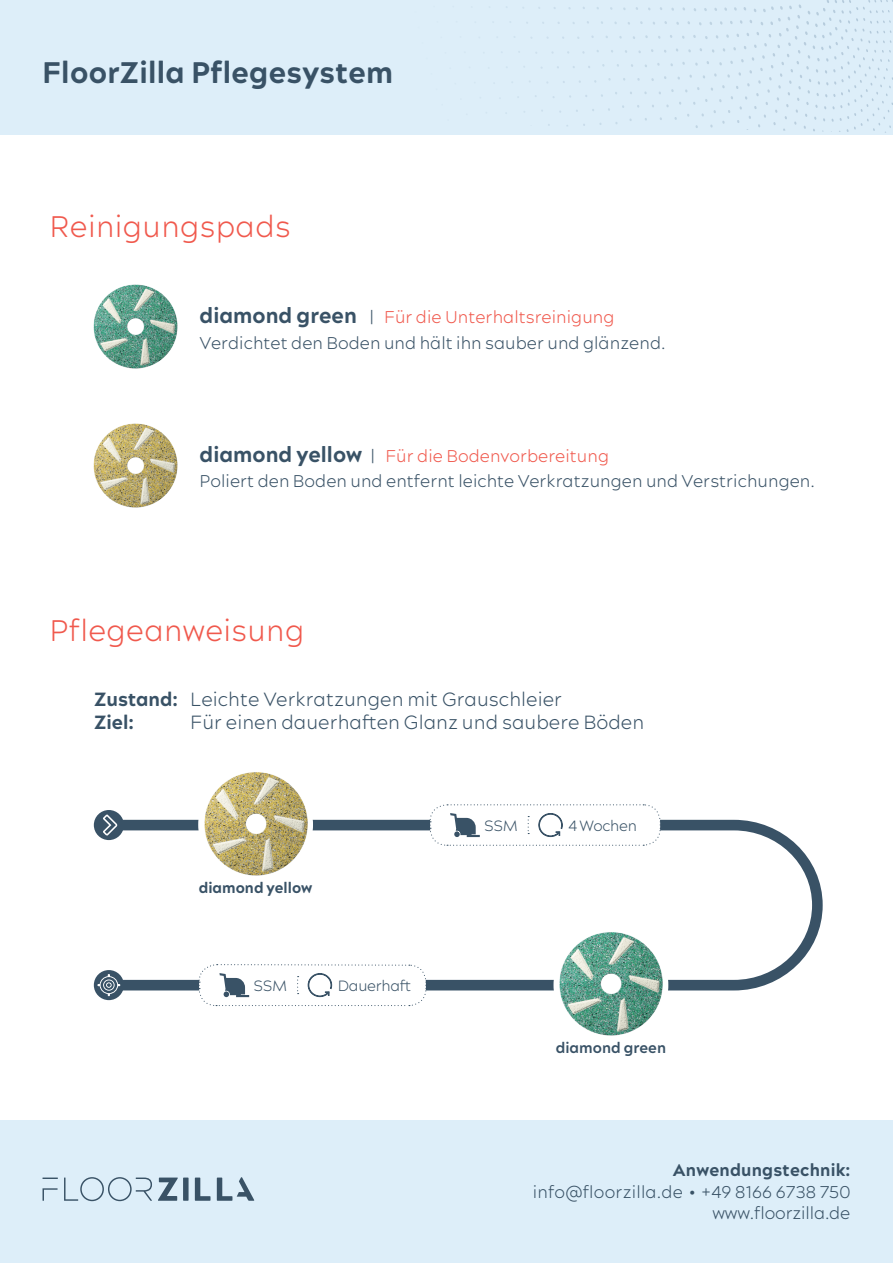
<style>
.page{position:relative;width:893px;height:1263px;background:#fff}
.page>*{position:absolute;margin:0;border:0;box-sizing:border-box;transform-origin:0 0}
.t1{font:300 29.7px "Acherus Grotesque";letter-spacing:.01em;color:#f0594d}
.t2{font:800 29.7px "Acherus Grotesque";letter-spacing:.01em;color:#395266}
.t3{font:300 19.05px "Acherus Grotesque";color:#395266}
.t4{font:800 19.05px "Acherus Grotesque";color:#395266}
.t5{font:300 16.95px "Acherus Grotesque";color:#395266}
.t6{font:300 16.95px "Acherus Grotesque";color:#f0594d}
.t7{font:800 16.95px "Acherus Grotesque";letter-spacing:.01em;color:#395266}
.t8{font:300 14.85px "Acherus Grotesque";letter-spacing:-.025em;color:#395266}
.t9{font:800 14.85px "Acherus Grotesque";color:#395266}
.t10{font:700 14.85px "Acherus Grotesque";color:#395266}
.s1{font-weight:800;font-size:21.15px;color:#395266}
.s2{color:#395266}
.s3{font-weight:800}
.s4{font-family:"Manrope";font-weight:400}
</style>
<div class="page">
<div style="left:0;top:0;width:893px;height:135px;background:#ddeef9"></div>
<div style="left:0;top:1121px;width:893px;height:142px;background:#ddeef9"></div>
<svg style="left:158px;top:1177px;width:20px;height:24px"></svg>
<div style="left:183px;top:1177px;width:6px;height:24px;background:#395266"></div>
<svg style="left:195px;top:1177px;width:15px;height:24px"></svg>
<svg style="left:217px;top:1177px;width:37px;height:24px"></svg>
<svg style="left:43px;top:1188px;width:15px;height:13px"></svg>
<svg style="left:43px;top:1177px;width:15px;height:2px"></svg>
<svg style="left:64px;top:1177px;width:88px;height:24px"></svg>
<img style="left:93px;top:284px;width:85px;height:85px">
<img style="left:93px;top:423px;width:85px;height:85px">
<svg style="left:104px;top:816px;width:719px;height:178px"></svg>
<img style="left:556px;top:930px;width:110px;height:106px">
<div style="left:198px;top:767px;width:115px;height:115px;background:#fff;border-radius:50%"></div>
<img style="left:201px;top:772px;width:109px;height:107px">
<div style="left:94px;top:810px;width:30px;height:30px;background:#395266;border-radius:50%"></div>
<svg style="left:103px;top:814px;width:14px;height:22px"></svg>
<svg style="left:429px;top:804px;width:232px;height:42px"></svg>
<svg style="left:198px;top:963px;width:229px;height:44px"></svg>
<div style="left:94px;top:970px;width:30px;height:30px;background:#395266;border-radius:50%"></div>
<svg style="left:97px;top:974px;width:23px;height:22px"></svg>
<svg style="left:506px;top:0;width:387px;height:10px"></svg>
<p class="t2" style="left:43px;top:54px;width:352px">FloorZilla Pflegesystem</p>
<p class="t1" style="left:50px;top:207px;width:243px">Reinigungspads</p>
<p class="t6" style="left:200px;top:306px;width:416px"><span class="s1">diamond green</span> <span class="s2">|</span> Für die Unterhaltsreinigung</p>
<p class="t5" style="left:200px;top:332px;width:467px">Verdichtet den Boden und hält ihn sauber und glänzend.</p>
<p class="t6" style="left:200px;top:445px;width:411px"><span class="s1">diamond yellow</span> <span class="s2">|</span> Für die Bodenvorbereitung</p>
<p class="t5" style="left:200px;top:470px;width:617px">Poliert den Boden und entfernt leichte Verkratzungen und Verstrichungen.</p>
<p class="t1" style="left:50px;top:611px;width:256px">Pflegeanweisung</p>
<p class="t3" style="left:94px;top:687px;width:469px"><span class="s3">Zustand:</span> Leichte Verkratzungen mit Grauschleier</p>
<p class="t4" style="left:94px;top:710px;width:41px">Ziel:</p>
<p class="t3" style="left:190px;top:710px;width:455px">Für einen dauerhaften Glanz und saubere Böden</p>
<p class="t9" style="left:199px;top:878px;width:115px">diamond yellow</p>
<p class="t8" style="left:254px;top:977px;width:35px">SSM</p>
<p class="t8" style="left:338px;top:977px;width:75px">Dauerhaft</p>
<p class="t8" style="left:484px;top:817px;width:35px">SSM</p>
<p class="t8" style="left:569px;top:817px;width:70px">4 Wochen</p>
<p class="t10" style="left:556px;top:1038px;width:112px">diamond green</p>
<p class="t7" style="left:673px;top:1159px;width:179px">Anwendungstechnik:</p>
<p class="t5" style="left:533px;top:1181px;width:319px">info@floorzilla.de <span class="s4">•</span> +49 8166 6738 750</p>
<p class="t5" style="left:712px;top:1202px;width:140px">www.floorzilla.de</p>
</div>
